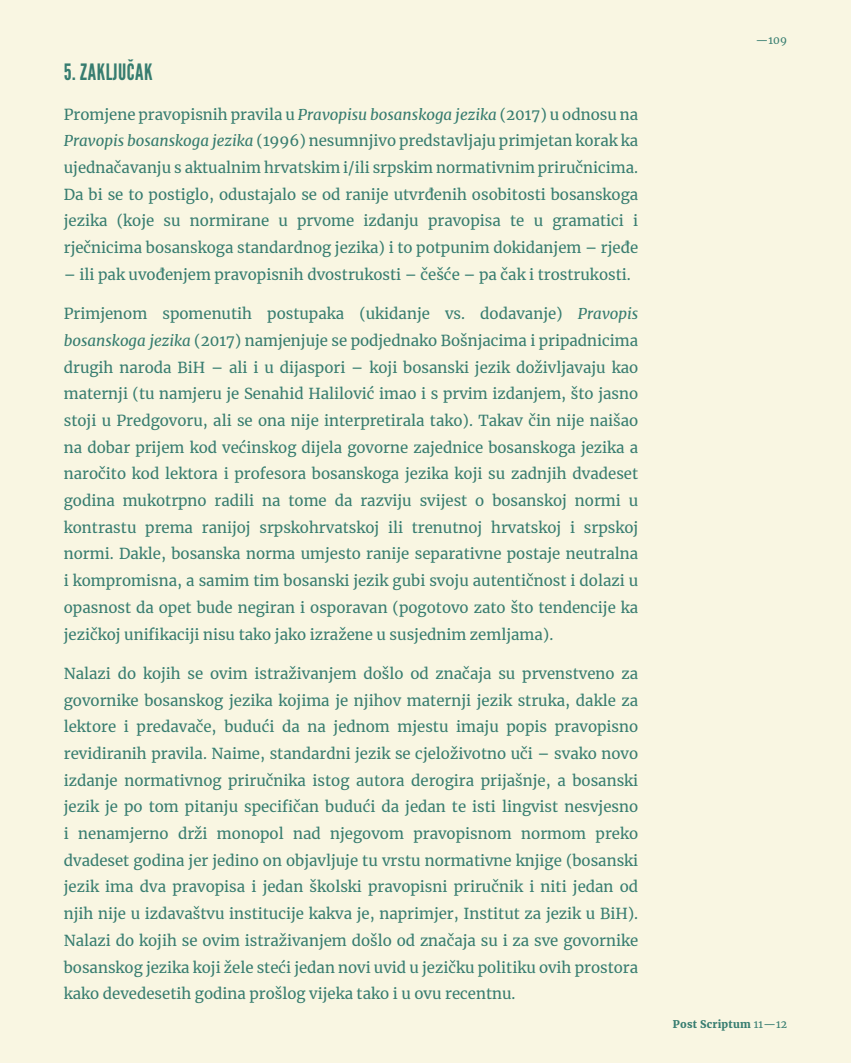
<style>
.page{position:relative;width:851px;height:1063px;background:#fff}
.page>*{position:absolute;margin:0;border:0;box-sizing:border-box;transform-origin:0 0}
.t1{font:22.5px "League Gothic";letter-spacing:.025em;color:#377d70}
.t2{font:15px/26.7px "Merriweather";color:#377d70;text-align:justify}
.t3{font:900 10.5px "Merriweather";letter-spacing:.02em;color:#377d70}
.t4{font:10.5px "Merriweather";color:#377d70}
.s1{font-style:italic}
.s2{font-weight:400}
</style>
<div class="page">
<div style="left:0;top:0;width:850px;height:1063px;background:#f9f6e2"></div>
<h1 class="t1" style="left:64px;top:59px;width:90px">5. ZAKLJUČAK</h1>
<p class="t2" style="left:64px;top:101px;width:576px">Promjene pravopisnih pravila u <span class="s1">Pravopisu bosanskoga jezika</span> (2017) u odnosu na <span class="s1">Pravopis bosanskoga jezika</span> (1996) nesumnjivo predstavljaju primjetan korak ka ujednačavanju s aktualnim hrvatskim i/ili srpskim normativnim priručnicima.<br>Da bi se to postiglo, odustajalo se od ranije utvrđenih osobitosti bosanskoga jezika (koje su normirane u prvome izdanju pravopisa te u gramatici i rječnicima bosanskoga standardnog jezika) i to potpunim dokidanjem – rjeđe</p>
<p class="t2" style="left:64px;top:261px;width:568px">– ili pak uvođenjem pravopisnih dvostrukosti – češće – pa čak i trostrukosti.</p>
<p class="t2" style="left:64px;top:300px;width:576px">Primjenom spomenutih postupaka (ukidanje vs. dodavanje) <span class="s1">Pravopis bosanskoga jezika</span> (2017) namjenjuje se podjednako Bošnjacima i pripadnicima drugih naroda BiH – ali i u dijaspori – koji bosanski jezik doživljavaju kao maternji (tu namjeru je Senahid Halilović imao i s prvim izdanjem, što jasno stoji u Predgovoru, ali se ona nije interpretirala tako). Takav čin nije naišao na dobar prijem kod većinskog dijela govorne zajednice bosanskoga jezika a naročito kod lektora i profesora bosanskoga jezika koji su zadnjih dvadeset godina mukotrpno radili na tome da razviju svijest o bosanskoj normi u kontrastu prema ranijoj srpskohrvatskoj ili trenutnoj hrvatskoj i srpskoj normi. Dakle, bosanska norma umjesto ranije separativne postaje neutralna i kompromisna, a samim tim bosanski jezik gubi svoju autentičnost i dolazi u opasnost da opet bude negiran i osporavan (pogotovo zato što tendencije ka jezičkoj unifikaciji nisu tako jako izražene u susjednim zemljama).</p>
<p class="t2" style="left:64px;top:660px;width:576px">Nalazi do kojih se ovim istraživanjem došlo od značaja su prvenstveno za govornike bosanskog jezika kojima je njihov maternji jezik struka, dakle za lektore i predavače, budući da na jednom mjestu imaju popis pravopisno revidiranih pravila. Naime, standardni jezik se cjeloživotno uči – svako novo izdanje normativnog priručnika istog autora derogira prijašnje, a bosanski jezik je po tom pitanju specifičan budući da jedan te isti lingvist nesvjesno i nenamjerno drži monopol nad njegovom pravopisnom normom preko dvadeset godina jer jedino on objavljuje tu vrstu normativne knjige (bosanski jezik ima dva pravopisa i jedan školski pravopisni priručnik i niti jedan od njih nije u izdavaštvu institucije kakva je, naprimjer, Institut za jezik u BiH).<br>Nalazi do kojih se ovim istraživanjem došlo od značaja su i za sve govornike bosanskog jezika koji žele steći jedan novi uvid u jezičku politiku ovih prostora kako devedesetih godina prošlog vijeka tako i u ovu recentnu.</p>
<p class="t4" style="left:755px;top:33px;width:33px">—109</p>
<p class="t3" style="left:673px;top:1017px;width:116px">Post Scriptum <span class="s2">11—12</span></p>
</div>
